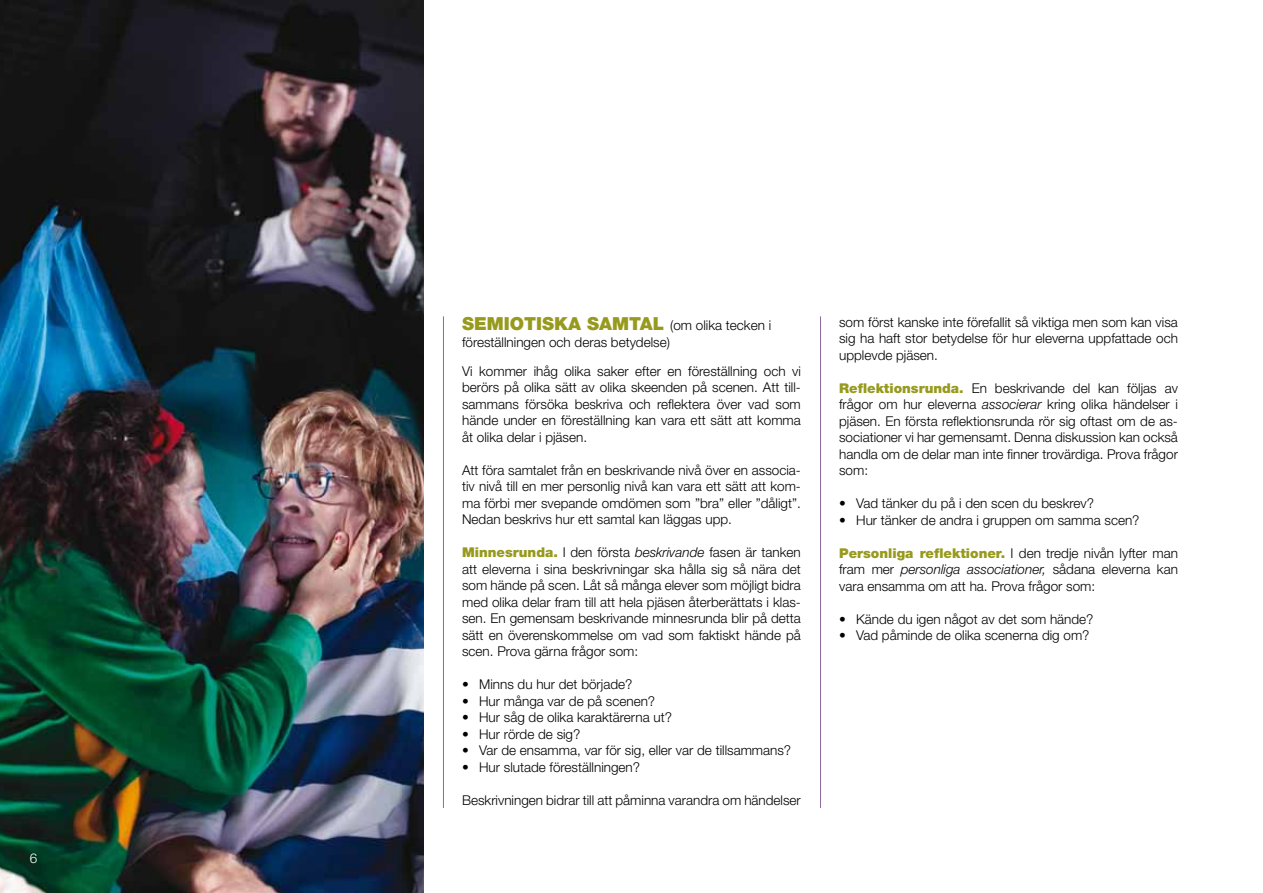
<style>
.page{position:relative;width:1263px;height:893px;background:#fff}
.page>*{position:absolute;margin:0;border:0;box-sizing:border-box;transform-origin:0 0}
.t1{font:900 18px "Helvetica Neue";color:#979a1d}
.t2{font:300 13.5px/16.5px "Helvetica Neue";color:#000;text-align:justify}
.t3{font:300 13.5px "Helvetica Neue";color:#fff}
.s1{font-weight:300;font-size:13.5px;color:#000}
.s2{font-weight:900;color:#979a1d}
.s3{font-style:italic}
</style>
<div class="page">
<hr style="left:443px;top:316px;width:1px;height:492px;background:#8e6b9e">
<hr style="left:820px;top:316px;width:1px;height:492px;background:#8e6b9e">
<img style="left:0;top:0;width:424px;height:893px">
<p class="t3" style="left:30px;top:850px;width:9px">6</p>
<h1 class="t1" style="left:462px;top:313px;width:311px">SEMIOTISKA SAMTAL <span class="s1">(om olika tecken i</span></h1>
<p class="t2" style="left:462px;top:327px;width:340px;line-height:29.2px">föreställningen och deras betydelse)<br>Vi kommer ihåg olika saker efter en föreställning och vi</p>
<p class="t2" style="left:462px;top:379px;width:340px">berörs på olika sätt av olika skeenden på scenen. Att till&shy;sammans försöka beskriva och reflektera över vad som hände under en föreställning kan vara ett sätt att komma åt olika delar i pjäsen.</p>
<p class="t2" style="left:462px;top:462px;width:340px">Att föra samtalet från en beskrivande nivå över en associa&shy;tiv nivå till en mer personlig nivå kan vara ett sätt att kom&shy;ma förbi mer svepande omdömen som ”bra” eller ”dåligt”.<br>Nedan beskrivs hur ett samtal kan läggas upp.</p>
<p class="t2" style="left:462px;top:544px;width:340px"><span class="s2">Minnesrunda.</span> I den första <span class="s3">beskrivande</span> fasen är tanken att eleverna i sina beskrivningar ska hålla sig så nära det som hände på scen. Låt så många elever som möjligt bidra med olika delar fram till att hela pjäsen återberättats i klas&shy;sen. En gemensam beskrivande minnesrunda blir på detta sätt en överenskommelse om vad som faktiskt hände på scen. Prova gärna frågor som:</p>
<p class="t2" style="left:462px;top:676px;width:172px">• Minns du hur det började?</p>
<p class="t2" style="left:462px;top:693px;width:195px">• Hur många var de på scenen?</p>
<p class="t2" style="left:462px;top:709px;width:211px">• Hur såg de olika karaktärerna ut?</p>
<p class="t2" style="left:462px;top:726px;width:120px">• Hur rörde de sig?</p>
<p class="t2" style="left:462px;top:742px;width:331px">• Var de ensamma, var för sig, eller var de tillsammans?</p>
<p class="t2" style="left:462px;top:758px;width:180px">• Hur slutade föreställningen?</p>
<p class="t2" style="left:462px;top:791px;width:340px">Beskrivningen bidrar till att påminna varandra om händelser</p>
<p class="t2" style="left:839px;top:314px;width:340px">som först kanske inte förefallit så viktiga men som kan visa sig ha haft stor betydelse för hur eleverna uppfattade och upplevde pjäsen.</p>
<p class="t2" style="left:839px;top:380px;width:340px"><span class="s2">Reflektionsrunda.</span> En beskrivande del kan följas av frågor om hur eleverna <span class="s3">associerar</span> kring olika händelser i pjäsen. En första reflektionsrunda rör sig oftast om de as&shy;sociationer vi har gemensamt. Denna diskussion kan också handla om de delar man inte finner trovärdiga. Prova frågor som:</p>
<p class="t2" style="left:839px;top:495px;width:256px">• Vad tänker du på i den scen du beskrev?</p>
<p class="t2" style="left:839px;top:512px;width:302px">• Hur tänker de andra i gruppen om samma scen?</p>
<p class="t2" style="left:839px;top:545px;width:340px"><span class="s2">Personliga reflektioner.</span> I den tredje nivån lyfter man fram mer <span class="s3">personliga associationer,</span> sådana eleverna kan vara ensamma om att ha. Prova frågor som:</p>
<p class="t2" style="left:839px;top:611px;width:256px">• Kände du igen något av det som hände?</p>
<p class="t2" style="left:839px;top:627px;width:252px">• Vad påminde de olika scenerna dig om?</p>
</div>
